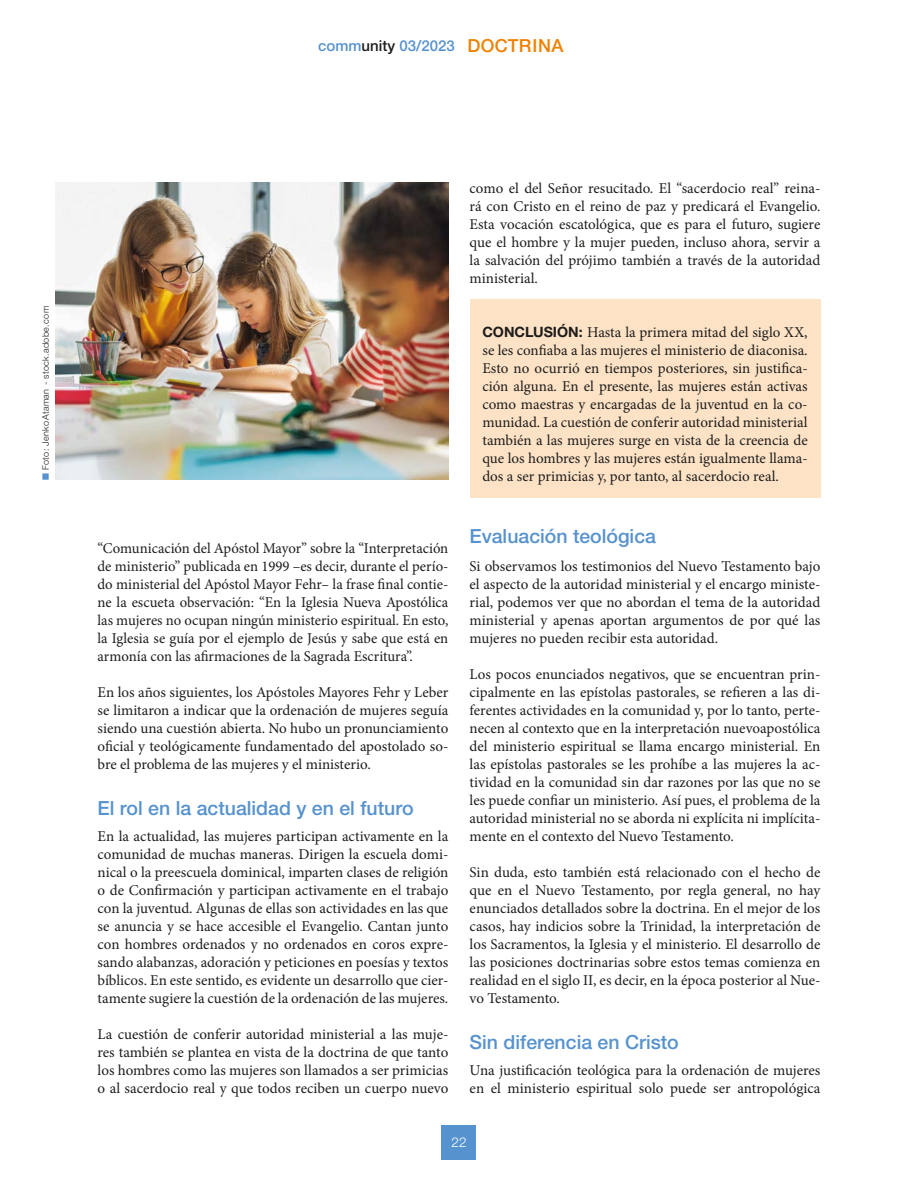
<style>
.page{position:relative;width:918px;height:1188px;background:#fff}
.page>*{position:absolute;margin:0;border:0;box-sizing:border-box;transform-origin:0 0}
.t1{font:500 19.5px "Helvetica Neue LTW1 G";color:#5692ce}
.t2{font:15px/18px "Minion Pro";color:#1d1d1b;text-align:justify}
.t3{font:500 15px "Helvetica Neue LTW1 G";color:#5692ce}
.t4{font:300 13.5px "Helvetica Neue LTW1 G";color:#fff}
.t5{font:300 9px "Helvetica Neue LTW1 G";letter-spacing:.04em;color:#1d1d1b}
.s1{color:#1d1d1b}
.s2{font-size:18px;color:#f08100}
.s3{color:#5692ce}
.s4{font-family:"Helvetica Neue LTW1 G";font-weight:700;font-size:14.25px}
</style>
<div class="page">
<div style="left:442px;top:1125px;width:34px;height:34px;background:#5692ce"></div>
<div style="left:470px;top:300px;width:350px;height:198px;background:#fde2c6"></div>
<img style="left:55px;top:183px;width:393px;height:297px">
<p class="t3" style="left:318px;top:36px;width:247px">comm<span class="s1">unity</span> 03/2023 <span class="s2">DOCTRINA</span></p>
<p class="t5" style="left:40px;top:480px;width:175px;rotate:-90deg"><span class="s3">■</span> Foto: JenkoAtaman - stock.adobe.com</p>
<p class="t2" style="left:470px;top:179px;width:352px">como el del Señor resucitado. El “sacerdocio real” reina&shy;rá con Cristo en el reino de paz y predicará el Evangelio.<br>Esta vocación escatológica, que es para el futuro, sugiere que el hombre y la mujer pueden, incluso ahora, servir a la salvación del prójimo también a través de la autoridad ministerial.</p>
<p class="t2" style="left:98px;top:539px;width:352px">“Comunicación del Apóstol Mayor” sobre la “Interpretación de ministerio” publicada en 1999 –es decir, durante el perío&shy;do ministerial del Apóstol Mayor Fehr– la frase final contie&shy;ne la escueta observación: “En la Iglesia Nueva Apostólica las mujeres no ocupan ningún ministerio espiritual. En esto, la Iglesia se guía por el ejemplo de Jesús y sabe que está en armonía con las afirmaciones de la Sagrada Escritura”.</p>
<p class="t2" style="left:98px;top:683px;width:352px">En los años siguientes, los Apóstoles Mayores Fehr y Leber se limitaron a indicar que la ordenación de mujeres seguía siendo una cuestión abierta. No hubo un pronunciamiento oficial y teológicamente fundamentado del apostolado so&shy;bre el problema de las mujeres y el ministerio.</p>
<h1 class="t1" style="left:98px;top:796px;width:318px">El rol en la actualidad y en el futuro</h1>
<p class="t2" style="left:98px;top:827px;width:352px">En la actualidad, las mujeres participan activamente en la comunidad de muchas maneras. Dirigen la escuela domi&shy;nical o la preescuela dominical, imparten clases de religión o de Confirmación y participan activamente en el trabajo con la juventud. Algunas de ellas son actividades en las que se anuncia y se hace accesible el Evangelio. Cantan junto con hombres ordenados y no ordenados en coros expre&shy;sando alabanzas, adoración y peticiones en poesías y textos bíblicos. En este sentido, es evidente un desarrollo que cier&shy;tamente sugiere la cuestión de la ordenación de las mujeres.</p>
<p class="t2" style="left:98px;top:1025px;width:352px">La cuestión de conferir autoridad ministerial a las muje&shy;res también se plantea en vista de la doctrina de que tanto los hombres como las mujeres son llamados a ser primicias o al sacerdocio real y que todos reciben un cuerpo nuevo</p>
<p class="t2" style="left:482px;top:323px;width:327px"><span class="s4">CONCLUSIÓN:</span> Hasta la primera mitad del siglo XX, se les confiaba a las mujeres el ministerio de diaconisa.<br>Esto no ocurrió en tiempos posteriores, sin justifica&shy;ción alguna. En el presente, las mujeres están activas como maestras y encargadas de la juventud en la co&shy;munidad. La cuestión de conferir autoridad ministerial también a las mujeres surge en vista de la creencia de que los hombres y las mujeres están igualmente llama&shy;dos a ser primicias y, por tanto, al sacerdocio real.</p>
<h1 class="t1" style="left:470px;top:525px;width:188px">Evaluación teológica</h1>
<p class="t2" style="left:470px;top:557px;width:352px">Si observamos los testimonios del Nuevo Testamento bajo el aspecto de la autoridad ministerial y el encargo ministe&shy;rial, podemos ver que no abordan el tema de la autoridad ministerial y apenas aportan argumentos de por qué las mujeres no pueden recibir esta autoridad.</p>
<p class="t2" style="left:470px;top:665px;width:352px">Los pocos enunciados negativos, que se encuentran prin&shy;cipalmente en las epístolas pastorales, se refieren a las di&shy;ferentes actividades en la comunidad y, por lo tanto, perte&shy;necen al contexto que en la interpretación nuevoapostólica del ministerio espiritual se llama encargo ministerial. En las epístolas pastorales se les prohíbe a las mujeres la ac&shy;tividad en la comunidad sin dar razones por las que no se les puede confiar un ministerio. Así pues, el problema de la autoridad ministerial no se aborda ni explícita ni implícita&shy;mente en el contexto del Nuevo Testamento.</p>
<p class="t2" style="left:470px;top:863px;width:352px">Sin duda, esto también está relacionado con el hecho de que en el Nuevo Testamento, por regla general, no hay enunciados detallados sobre la doctrina. En el mejor de los casos, hay indicios sobre la Trinidad, la interpretación de los Sacramentos, la Iglesia y el ministerio. El desarrollo de las posiciones doctrinarias sobre estos temas comienza en realidad en el siglo II, es decir, en la época posterior al Nue&shy;vo Testamento.</p>
<h1 class="t1" style="left:470px;top:1030px;width:211px">Sin diferencia en Cristo</h1>
<p class="t2" style="left:470px;top:1061px;width:352px">Una justificación teológica para la ordenación de mujeres en el ministerio espiritual solo puede ser antropológica</p>
<p class="t4" style="left:451px;top:1134px;width:17px">22</p>
</div>
